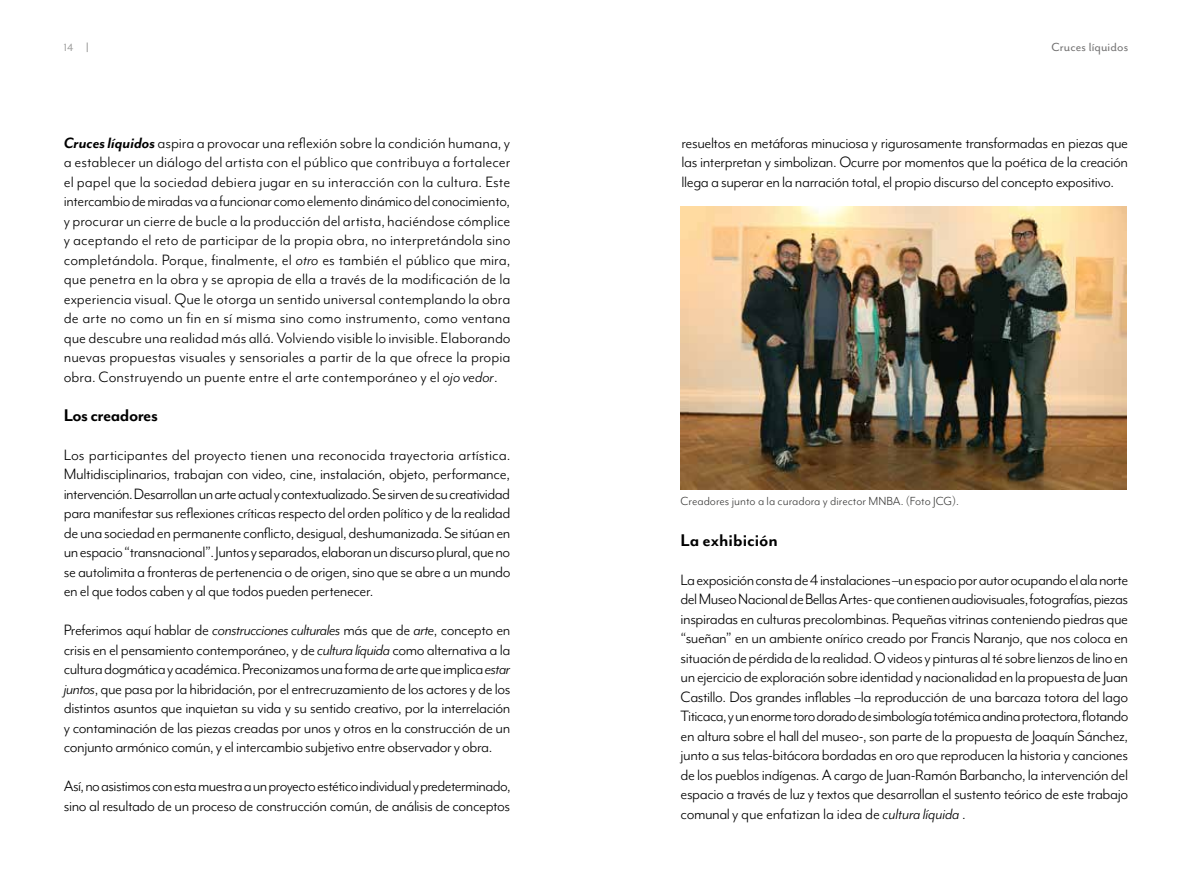
<style>
.page{position:relative;width:1191px;height:893px;background:#fff}
.page>*{position:absolute;margin:0;border:0;box-sizing:border-box;transform-origin:0 0}
.t1{font:700 19.5px "Mr Eaves Mod OT";letter-spacing:-.015em;color:#000}
.t2{font:17.25px/19.5px "Mr Eaves Mod OT";letter-spacing:-.025em;color:#000;text-align:justify}
.t3{font:13.5px "Mr Eaves Mod OT";color:#3c3c3b}
.t4{font:13.5px "Mr Eaves San OT";letter-spacing:.01em;color:#706f6f}
.t5{font:12px "Mr Eaves Mod OT";color:#9d9d9c}
.s1{font-weight:700;font-style:italic}
.s2{font-style:italic}
</style>
<div class="page">
<img style="left:681px;top:207px;width:445px;height:283px">
<p class="t5" style="left:64px;top:41px;width:11px">14</p>
<p class="t4" style="left:1051px;top:39px;width:78px">Cruces líquidos</p>
<p class="t2" style="left:64px;top:133px;width:448px"><span class="s1">Cruces líquidos</span> aspira a provocar una reflexión sobre la condición humana, y a establecer un diálogo del artista con el público que contribuya a fortalecer el papel que la sociedad debiera jugar en su interacción con la cultura. Este intercambio de miradas va a funcionar como elemento dinámico del conocimiento, y procurar un cierre de bucle a la producción del artista, haciéndose cómplice y aceptando el reto de participar de la propia obra, no interpretándola sino completándola. Porque, finalmente, el <span class="s2">otro</span> es también el público que mira, que penetra en la obra y se apropia de ella a través de la modificación de la experiencia visual. Que le otorga un sentido universal contemplando la obra de arte no como un fin en sí misma sino como instrumento, como ventana que descubre una realidad más allá. Volviendo visible lo invisible. Elaborando nuevas propuestas visuales y sensoriales a partir de la que ofrece la propia obra. Construyendo un puente entre el arte contemporáneo y el <span class="s2">ojo vedor</span>.</p>
<p class="t1" style="left:64px;top:404px;width:96px">Los creadores</p>
<p class="t2" style="left:64px;top:445px;width:448px">Los participantes del proyecto tienen una reconocida trayectoria artística.<br>Multidisciplinarios, trabajan con video, cine, instalación, objeto, performance, intervención. Desarrollan un arte actual y contextualizado. Se sirven de su creatividad para manifestar sus reflexiones críticas respecto del orden político y de la realidad de una sociedad en permanente conflicto, desigual, deshumanizada. Se sitúan en un espacio “transnacional”. Juntos y separados, elaboran un discurso plural, que no se autolimita a fronteras de pertenencia o de origen, sino que se abre a un mundo en el que todos caben y al que todos pueden pertenecer.</p>
<p class="t2" style="left:64px;top:621px;width:448px">Preferimos aquí hablar de <span class="s2">construcciones culturales</span> más que de <span class="s2">arte</span>, concepto en crisis en el pensamiento contemporáneo, y de <span class="s2">cultura líquida</span> como alternativa a la cultura dogmática y académica. Preconizamos una forma de arte que implica <span class="s2">estar juntos</span>, que pasa por la hibridación, por el entrecruzamiento de los actores y de los distintos asuntos que inquietan su vida y su sentido creativo, por la interrelación y contaminación de las piezas creadas por unos y otros en la construcción de un conjunto armónico común, y el intercambio subjetivo entre observador y obra.</p>
<p class="t2" style="left:64px;top:777px;width:448px">Así, no asistimos con esta muestra a un proyecto estético individual y predeterminado, sino al resultado de un proceso de construcción común, de análisis de conceptos</p>
<p class="t2" style="left:681px;top:133px;width:448px">resueltos en metáforas minuciosa y rigurosamente transformadas en piezas que las interpretan y simbolizan. Ocurre por momentos que la poética de la creación llega a superar en la narración total, el propio discurso del concepto expositivo.</p>
<p class="t3" style="left:680px;top:494px;width:280px">Creadores junto a la curadora y director MNBA. (Foto JCG).</p>
<p class="t1" style="left:680px;top:529px;width:99px">La exhibición</p>
<p class="t2" style="left:680px;top:570px;width:449px">La exposición consta de 4 instalaciones –un espacio por autor ocupando el ala norte del Museo Nacional de Bellas Artes- que contienen audiovisuales, fotografías, piezas inspiradas en culturas precolombinas. Pequeñas vitrinas conteniendo piedras que “sueñan” en un ambiente onírico creado por Francis Naranjo, que nos coloca en situación de pérdida de la realidad. O videos y pinturas al té sobre lienzos de lino en un ejercicio de exploración sobre identidad y nacionalidad en la propuesta de Juan Castillo. Dos grandes inflables –la reproducción de una barcaza totora del lago Titicaca, y un enorme toro dorado de simbología totémica andina protectora, flotando en altura sobre el hall del museo-, son parte de la propuesta de Joaquín Sánchez, junto a sus telas-bitácora bordadas en oro que reproducen la historia y canciones de los pueblos indígenas. A cargo de Juan-Ramón Barbancho, la intervención del espacio a través de luz y textos que desarrollan el sustento teórico de este trabajo comunal y que enfatizan la idea de <span class="s2">cultura líquida</span> .</p>
</div>
